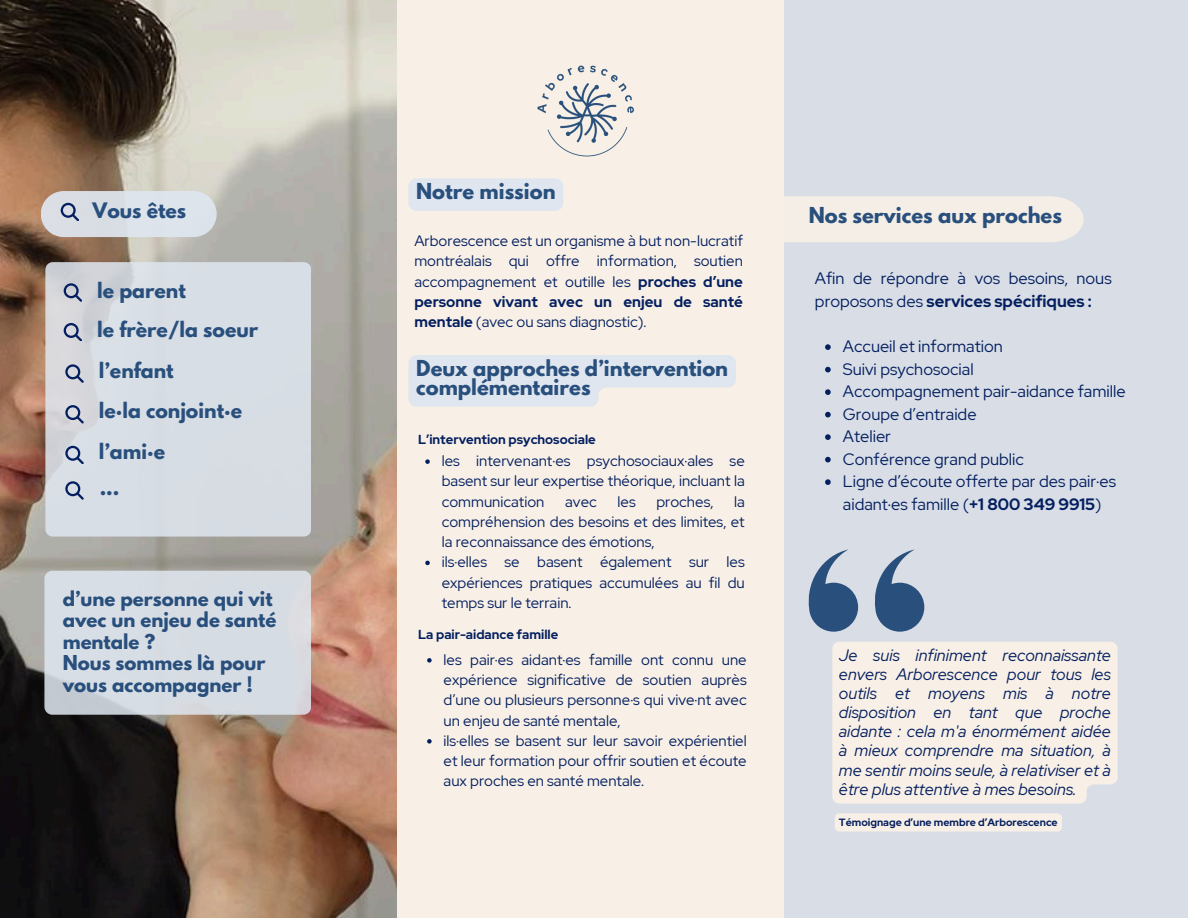
<style>
.page{position:relative;width:1188px;height:918px;background:#f8f0e6}
.page>*{position:absolute;margin:0;border:0;box-sizing:border-box;transform-origin:0 0}
.t1{font:700 19.5px/19.2px "League Spartan";color:#294f7d}
.t2{font:700 18.9px "League Spartan";color:#294f7d}
.t3{font:700 18.15px/21.3px "League Spartan";color:#294f7d}
.t4{font:16.5px/22.5px "Red Hat Display";color:#041f60}
.t5{font:italic 16.5px/19.2px "Red Hat Display";color:#041f60;text-align:justify}
.t6{font:15px/20.2px "Red Hat Display";color:#041f60;text-align:justify}
.t7{font:700 13.05px "Red Hat Display";color:#041f60}
.t8{font:700 10.5px "Red Hat Display";color:#041f60}
.s1{font-weight:700}
</style>
<div class="page">
<img style="left:0;top:0;width:396px;height:918px">
<div style="left:784px;top:0;width:404px;height:918px;background:#d9dee6"></div>
<div style="left:784px;top:196px;width:300px;height:46px;background:#f5eee6"></div>
<div style="left:41px;top:191px;width:176px;height:46px;background:#dfe6ef;border-radius:23px"></div>
<svg style="left:61px;top:203px;width:18px;height:18px"></svg>
<svg style="left:45px;top:262px;width:266px;height:274px;fill:#d8dee4"></svg>
<svg style="left:64px;top:283px;width:18px;height:18px"></svg>
<svg style="left:64px;top:323px;width:18px;height:18px"></svg>
<svg style="left:65px;top:405px;width:18px;height:18px"></svg>
<svg style="left:65px;top:446px;width:18px;height:18px"></svg>
<img style="left:537px;top:65px;width:97px;height:92px">
<div style="left:44px;top:571px;width:267px;height:144px;background:#d7dce3;border-radius:8px"></div>
<svg style="left:65px;top:364px;width:18px;height:18px"></svg>
<svg style="left:65px;top:481px;width:18px;height:18px"></svg>
<svg style="left:809px;top:549px;width:49px;height:82px"></svg>
<svg style="left:875px;top:549px;width:49px;height:82px"></svg>
<div style="left:408px;top:178px;width:155px;height:33px;background:#dfe6ef;border-radius:8px"></div>
<svg style="left:825px;top:344px;width:6px;height:6px"></svg>
<svg style="left:825px;top:367px;width:6px;height:5px"></svg>
<svg style="left:825px;top:389px;width:6px;height:6px"></svg>
<svg style="left:825px;top:412px;width:6px;height:5px"></svg>
<svg style="left:825px;top:434px;width:6px;height:6px"></svg>
<svg style="left:825px;top:457px;width:6px;height:5px"></svg>
<svg style="left:825px;top:479px;width:6px;height:6px"></svg>
<svg style="left:408px;top:355px;width:328px;height:52px"></svg>
<svg style="left:425px;top:459px;width:5px;height:5px"></svg>
<svg style="left:425px;top:561px;width:5px;height:4px"></svg>
<svg style="left:427px;top:658px;width:5px;height:5px"></svg>
<svg style="left:427px;top:739px;width:5px;height:5px"></svg>
<div style="left:832px;top:642px;width:286px;height:162px;background:#f8f0e6"></div>
<div style="left:835px;top:813px;width:227px;height:19px;background:#f8f0e6;border-radius:5px"></div>
<h1 class="t2" style="left:93px;top:201px;width:95px">Vous êtes</h1>
<p class="t2" style="left:97px;top:281px;width:90px">le parent</p>
<h1 class="t2" style="left:97px;top:320px;width:163px">le frère/la soeur</h1>
<p class="t2" style="left:99px;top:361px;width:76px">l’enfant</p>
<h1 class="t2" style="left:99px;top:401px;width:145px">le·la conjoint·e</h1>
<p class="t2" style="left:99px;top:442px;width:68px">l’ami·e</p>
<p class="t2" style="left:100px;top:478px;width:21px">...</p>
<p class="t3" style="left:63px;top:590px;width:215px">d’une personne qui vit avec un enjeu de santé mentale ?<br>Nous sommes là pour vous accompagner !</p>
<p class="t1" style="left:416px;top:184px;width:141px">Notre mission</p>
<h1 class="t6" style="left:414px;top:231px;width:330px">Arborescence est un organisme à but non-lucratif montréalais qui offre information, soutien accompagnement et outille les <span class="s1">proches d’une personne vivant avec un enjeu de santé mentale</span> (avec ou sans diagnostic).</h1>
<p class="t1" style="left:416px;top:361px;width:313px">Deux approches d’intervention complémentaires</p>
<h2 class="t7" style="left:418px;top:431px;width:179px">L’intervention psychosociale</h2>
<p class="t6" style="left:442px;top:451px;width:305px">les intervenant·es psychosociaux·ales se basent sur leur expertise théorique, incluant la communication</p>
<p class="t6" style="left:442px;top:491px;width:305px;text-indent:292px">la compréhension des besoins et des limites, et la reconnaissance des émotions,</p>
<p class="t6" style="left:442px;top:552px;width:305px">ils·elles se basent également sur les expériences pratiques accumulées au fil du temps sur le terrain.</p>
<p class="t6" style="left:565px;top:491px;width:33px">avec</p>
<p class="t6" style="left:618px;top:491px;width:20px">les</p>
<p class="t6" style="left:656px;top:491px;width:58px">proches,</p>
<p class="t7" style="left:418px;top:625px;width:142px">La pair-aidance famille</p>
<p class="t6" style="left:444px;top:649px;width:305px">les pair·es aidant·es famille ont connu une expérience significative de soutien auprès d’une ou plusieurs personne·s qui vive·nt avec un enjeu de santé mentale,</p>
<p class="t6" style="left:444px;top:730px;width:305px">ils·elles se basent sur leur savoir expérientiel et leur formation pour offrir soutien et écoute aux proches en santé mentale.</p>
<p class="t1" style="left:809px;top:208px;width:255px">Nos services aux proches</p>
<h1 class="t4" style="left:815px;top:267px;width:298px">Afin de répondre à vos besoins, nous proposons des <span class="s1">services spécifiques :</span></h1>
<p class="t4" style="left:843px;top:335px;width:161px">Accueil et information</p>
<p class="t4" style="left:843px;top:358px;width:132px">Suivi psychosocial</p>
<h1 class="t4" style="left:843px;top:380px;width:284px">Accompagnement pair-aidance famille</h1>
<p class="t4" style="left:843px;top:403px;width:135px">Groupe d’entraide</p>
<h1 class="t4" style="left:843px;top:425px;width:50px">Atelier</h1>
<h1 class="t4" style="left:843px;top:448px;width:182px">Conférence grand public</h1>
<h2 class="t4" style="left:843px;top:470px;width:275px">Ligne d’écoute offerte par des pair·es aidant·es famille (<span class="s1">+1 800 349 9915</span>)</h2>
<p class="t5" style="left:839px;top:645px;width:274px">Je suis infiniment reconnaissante envers Arborescence pour tous les outils et moyens mis à notre disposition en tant que proche aidante : cela m'a énormément aidée à mieux comprendre ma situation, à me sentir moins seule, à relativiser et à être plus attentive à mes besoins.</p>
<h1 class="t8" style="left:839px;top:815px;width:220px">Témoignage d’une membre d’Arborescence</h1>
</div>
